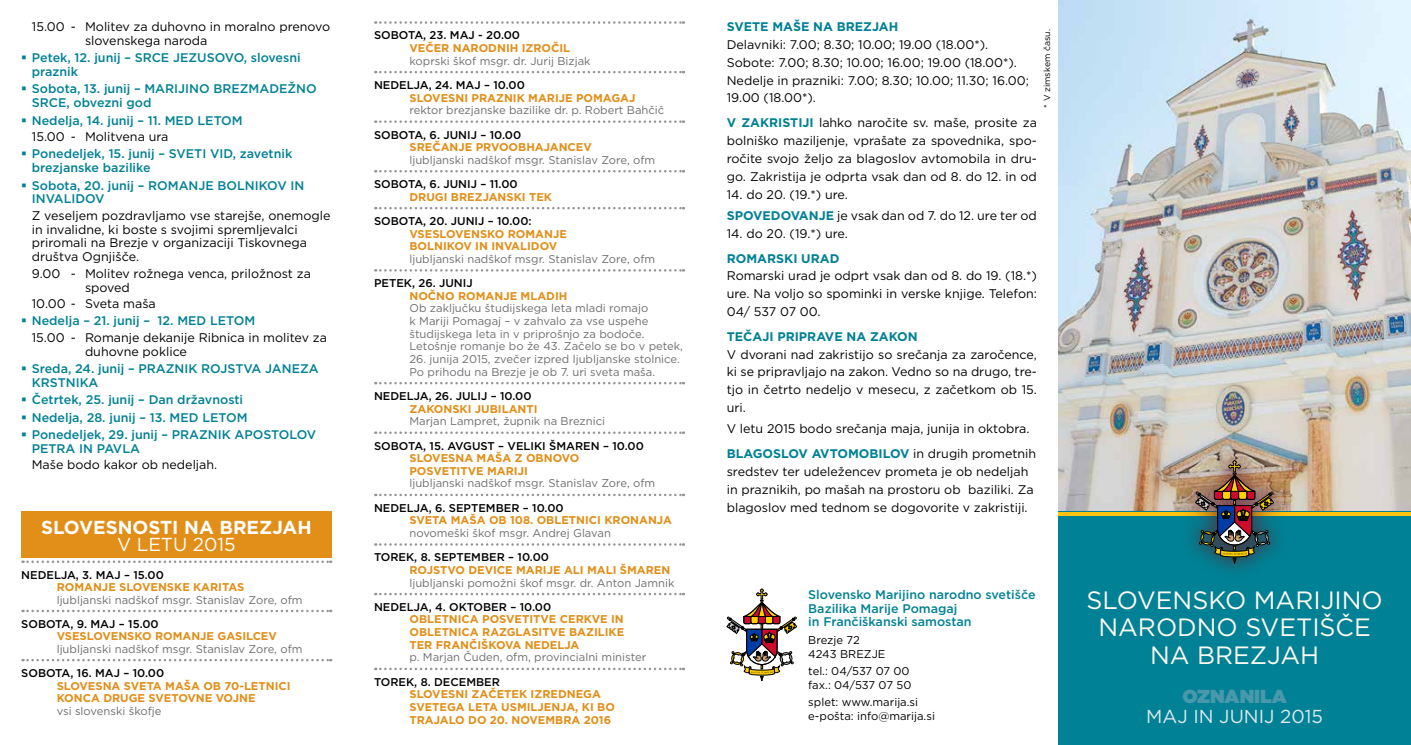
<style>
.page{position:relative;width:1411px;height:745px;background:#fff}
.page>*{position:absolute;margin:0;border:0;box-sizing:border-box;transform-origin:0 0}
.t1{font:25px/27.5px "Gotham BU";color:#fffaf0;text-align:center}
.t2{font:700 18.75px "Gotham BU";color:#fff}
.t3{font:18.75px "Gotham BU";color:#dfe9ed}
.t4{font:18.75px "Gotham BU";color:#fff}
.t5{font:900 18.75px "Gotham BU";color:#4a98ab}
.t6{font:12.5px/17.8px "Gotham BU";color:#000}
.t7{font:500 12.5px/13.8px "Gotham BU";color:#008195}
.t8{font:700 12.5px "Gotham BU";color:#008195}
.t9{font:11.25px/12.6px "Gotham BU";color:#6d6e71}
.t10{font:700 11.25px/12.6px "Gotham BU";color:#e18f19}
.t11{font:500 11.25px "Gotham BU";color:#000}
.t12{font:11.25px/13.8px "Gotham BU";color:#000}
.t13{font:8.75px "Gotham BU";color:#000}
.s1{font-weight:700;color:#008195}
</style>
<div class="page">
<img style="left:1058px;top:0;width:352px;height:511px">
<div style="left:21px;top:511px;width:310px;height:46px;background:#e18f19"></div>
<div style="left:1058px;top:511px;width:352px;height:233px;background:#008195"></div>
<svg style="left:1058px;top:512px;width:352px;height:3px"></svg>
<div style="left:1177px;top:442px;width:114px;height:138px;background:#5d1f2a;opacity:.75"></div>
<img style="left:1195px;top:460px;width:78px;height:103px">
<svg style="left:726px;top:588px;width:71px;height:92px"></svg>
<svg style="left:375px;top:21px;width:309px;height:3px"></svg>
<svg style="left:375px;top:71px;width:309px;height:2px"></svg>
<svg style="left:375px;top:120px;width:309px;height:3px"></svg>
<svg style="left:375px;top:170px;width:309px;height:2px"></svg>
<svg style="left:375px;top:207px;width:309px;height:2px"></svg>
<svg style="left:375px;top:269px;width:309px;height:2px"></svg>
<svg style="left:375px;top:382px;width:309px;height:2px"></svg>
<svg style="left:375px;top:431px;width:309px;height:2px"></svg>
<svg style="left:375px;top:493px;width:309px;height:3px"></svg>
<svg style="left:375px;top:543px;width:309px;height:2px"></svg>
<svg style="left:375px;top:592px;width:309px;height:3px"></svg>
<svg style="left:375px;top:667px;width:309px;height:2px"></svg>
<svg style="left:23px;top:560px;width:308px;height:2px"></svg>
<svg style="left:23px;top:609px;width:308px;height:2px"></svg>
<svg style="left:23px;top:659px;width:308px;height:2px"></svg>
<p class="t6" style="left:85px;top:20px;width:247px;line-height:13.8px;text-indent:-53px">15.00 - Molitev za duhovno in moralno prenovo slovenskega naroda</p>
<p class="t7" style="left:32px;top:51px;width:270px">Petek, 12. junij – SRCE JEZUSOVO, slovesni praznik</p>
<p class="t7" style="left:32px;top:82px;width:286px">Sobota, 13. junij – MARIJINO BREZMADEŽNO<br>SRCE, obvezni god</p>
<p class="t7" style="left:32px;top:113px;width:212px">Nedelja, 14. junij – 11. MED LETOM</p>
<p class="t6" style="left:32px;top:127px;width:138px">15.00 - Molitvena ura</p>
<p class="t7" style="left:32px;top:147px;width:262px">Ponedeljek, 15. junij – SVETI VID, zavetnik brezjanske bazilike</p>
<p class="t7" style="left:32px;top:178px;width:274px">Sobota, 20. junij – ROMANJE BOLNIKOV IN<br>INVALIDOV</p>
<p class="t6" style="left:32px;top:208px;width:300px;line-height:13.8px">Z veseljem pozdravljamo vse starejše, onemogle in invalidne, ki boste s svojimi spremljevalci priromali na Brezje v organizaciji Tiskovnega društva Ognjišče.</p>
<p class="t6" style="left:85px;top:266px;width:227px;line-height:13.8px;text-indent:-53px">9.00 - Molitev rožnega venca, priložnost za spoved</p>
<p class="t6" style="left:32px;top:294px;width:125px">10.00 - Sveta maša</p>
<p class="t7" style="left:32px;top:313px;width:225px">Nedelja – 21. junij – 12. MED LETOM</p>
<p class="t6" style="left:85px;top:330px;width:243px;line-height:13.8px;text-indent:-53px">15.00 - Romanje dekanije Ribnica in molitev za duhovne poklice</p>
<p class="t7" style="left:32px;top:361px;width:288px">Sreda, 24. junij – PRAZNIK ROJSTVA JANEZA<br>KRSTNIKA</p>
<p class="t7" style="left:32px;top:390px;width:286px;line-height:17.2px">Četrtek, 25. junij – Dan državnosti<br>Nedelja, 28. junij – 13. MED LETOM<br>Ponedeljek, 29. junij – PRAZNIK APOSTOLOV</p>
<p class="t7" style="left:32px;top:440px;width:110px">PETRA IN PAVLA</p>
<p class="t6" style="left:32px;top:455px;width:187px">Maše bodo kakor ob nedeljah.</p>
<h2 class="t2" style="left:41px;top:516px;width:272px">SLOVESNOSTI NA BREZJAH</h2>
<h2 class="t4" style="left:117px;top:533px;width:120px">V LETU 2015</h2>
<p class="t11" style="left:21px;top:568px;width:144px">NEDELJA, 3. MAJ – 15.00</p>
<p class="t10" style="left:57px;top:580px;width:189px">ROMANJE SLOVENSKE KARITAS</p>
<p class="t9" style="left:57px;top:592px;width:247px">ljubljanski nadškof msgr. Stanislav Zore, ofm</p>
<p class="t11" style="left:21px;top:617px;width:139px">SOBOTA, 9. MAJ – 15.00</p>
<p class="t10" style="left:57px;top:629px;width:222px">VSESLOVENSKO ROMANJE GASILCEV</p>
<p class="t9" style="left:57px;top:642px;width:247px">ljubljanski nadškof msgr. Stanislav Zore, ofm</p>
<p class="t11" style="left:21px;top:666px;width:144px">SOBOTA, 16. MAJ – 10.00</p>
<p class="t10" style="left:57px;top:678px;width:235px">SLOVESNA SVETA MAŠA OB 70-LETNICI<br>KONCA DRUGE SVETOVNE VOJNE</p>
<p class="t9" style="left:57px;top:703px;width:106px">vsi slovenski škofje</p>
<p class="t11" style="left:374px;top:29px;width:148px">SOBOTA, 23. MAJ - 20.00</p>
<p class="t10" style="left:409px;top:41px;width:162px">VEČER NARODNIH IZROČIL</p>
<p class="t9" style="left:409px;top:54px;width:183px">koprski škof msgr. dr. Jurij Bizjak</p>
<p class="t11" style="left:374px;top:78px;width:152px">NEDELJA, 24. MAJ – 10.00</p>
<p class="t10" style="left:409px;top:91px;width:227px">SLOVESNI PRAZNIK MARIJE POMAGAJ</p>
<p class="t9" style="left:409px;top:104px;width:256px">rektor brezjanske bazilike dr. p. Robert Bahčič</p>
<p class="t11" style="left:374px;top:128px;width:149px">SOBOTA, 6. JUNIJ – 10.00</p>
<p class="t10" style="left:409px;top:140px;width:184px">SREČANJE PRVOOBHAJANCEV</p>
<p class="t9" style="left:409px;top:153px;width:247px">ljubljanski nadškof msgr. Stanislav Zore, ofm</p>
<p class="t11" style="left:374px;top:177px;width:145px">SOBOTA, 6. JUNIJ – 11.00</p>
<p class="t10" style="left:409px;top:190px;width:144px">DRUGI BREZJANSKI TEK</p>
<p class="t11" style="left:374px;top:214px;width:159px">SOBOTA, 20. JUNIJ – 10.00:</p>
<p class="t10" style="left:409px;top:227px;width:159px">VSESLOVENSKO ROMANJE<br>BOLNIKOV IN INVALIDOV</p>
<p class="t9" style="left:409px;top:252px;width:247px">ljubljanski nadškof msgr. Stanislav Zore, ofm</p>
<p class="t11" style="left:374px;top:276px;width:100px">PETEK, 26. JUNIJ</p>
<p class="t10" style="left:409px;top:289px;width:159px">NOČNO ROMANJE MLADIH</p>
<p class="t9" style="left:409px;top:302px;width:275px">Ob zaključku študijskega leta mladi romajo<br>k Mariji Pomagaj – v zahvalo za vse uspehe študijskega leta in v priprošnjo za bodoče.<br>Letošnje romanje bo že 43. Začelo se bo v petek,</p>
<p class="t9" style="left:409px;top:352px;width:272px">26. junija 2015, zvečer izpred ljubljanske stolnice.<br>Po prihodu na Brezje je ob 7. uri sveta maša.</p>
<p class="t11" style="left:374px;top:389px;width:159px">NEDELJA, 26. JULIJ – 10.00</p>
<p class="t10" style="left:409px;top:402px;width:130px">ZAKONSKI JUBILANTI</p>
<p class="t9" style="left:409px;top:414px;width:197px">Marjan Lampret, župnik na Breznici</p>
<p class="t11" style="left:374px;top:439px;width:271px">SOBOTA, 15. AVGUST – VELIKI ŠMAREN – 10.00</p>
<p class="t10" style="left:409px;top:451px;width:9px">SLOVESNA</p>
<p class="t10" style="left:476px;top:451px;width:10px">MAŠA</p>
<p class="t10" style="left:514px;top:451px;width:21px">Z OBNOVO</p>
<p class="t10" style="left:409px;top:464px;width:9px">POSVETITVE</p>
<p class="t10" style="left:487px;top:464px;width:17px">MARIJI</p>
<p class="t9" style="left:409px;top:476px;width:247px">ljubljanski nadškof msgr. Stanislav Zore, ofm</p>
<p class="t11" style="left:374px;top:501px;width:191px">NEDELJA, 6. SEPTEMBER – 10.00</p>
<p class="t10" style="left:409px;top:513px;width:264px">SVETA MAŠA OB 108. OBLETNICI KRONANJA</p>
<p class="t9" style="left:409px;top:526px;width:203px">novomeški škof msgr. Andrej Glavan</p>
<p class="t11" style="left:374px;top:550px;width:176px">TOREK, 8. SEPTEMBER – 10.00</p>
<p class="t10" style="left:409px;top:563px;width:262px">ROJSTVO DEVICE MARIJE ALI MALI ŠMAREN</p>
<p class="t9" style="left:409px;top:575px;width:266px">ljubljanski pomožni škof msgr. dr. Anton Jamnik</p>
<p class="t11" style="left:374px;top:600px;width:179px">NEDELJA, 4. OKTOBER – 10.00</p>
<p class="t10" style="left:409px;top:612px;width:216px;text-align:justify">OBLETNICA POSVETITVE CERKVE IN OBLETNICA RAZGLASITVE BAZILIKE TER FRANČIŠKOVA NEDELJA</p>
<p class="t9" style="left:409px;top:650px;width:238px">p. Marjan Čuden, ofm, provincialni minister</p>
<p class="t11" style="left:374px;top:674px;width:127px">TOREK, 8. DECEMBER</p>
<p class="t10" style="left:409px;top:687px;width:207px">SLOVESNI ZAČETEK IZREDNEGA<br>SVETEGA LETA USMILJENJA, KI BO<br>TRAJALO DO 20. NOVEMBRA 2016</p>
<p class="t8" style="left:726px;top:20px;width:173px">SVETE MAŠE NA BREZJAH</p>
<p class="t6" style="left:726px;top:36px;width:304px">Delavniki: 7.00; 8.30; 10.00; 19.00 (18.00*).<br>Sobote: 7.00; 8.30; 10.00; 16.00; 19.00 (18.00*).<br>Nedelje in prazniki: 7.00; 8.30; 10.00; 11.30; 16.00; 19.00 (18.00*).</p>
<p class="t6" style="left:726px;top:114px;width:312px;text-align:justify"><span class="s1">V ZAKRISTIJI</span> lahko naročite sv. maše, prosite za bolniško maziljenje, vprašate za spovednika, spo&shy;ročite svojo željo za blagoslov avtomobila in dru&shy;go. Zakristija je odprta vsak dan od 8. do 12. in od</p>
<p class="t6" style="left:726px;top:183px;width:312px;line-height:21.4px">14. do 20. (19.*) ure.<br><span class="s1">SPOVEDOVANJE</span> je vsak dan od 7. do 12. ure ter od</p>
<p class="t6" style="left:726px;top:224px;width:123px">14. do 20. (19.*) ure.</p>
<p class="t8" style="left:726px;top:251px;width:114px">ROMARSKI URAD</p>
<p class="t6" style="left:726px;top:267px;width:312px;text-align:justify">Romarski urad je odprt vsak dan od 8. do 19. (18.*) ure. Na voljo so spominki in verske knjige. Telefon:<br>04/ 537 07 00.</p>
<p class="t8" style="left:726px;top:329px;width:192px">TEČAJI PRIPRAVE NA ZAKON</p>
<p class="t6" style="left:726px;top:345px;width:312px;text-align:justify">V dvorani nad zakristijo so srečanja za zaročence, ki se pripravljajo na zakon. Vedno so na drugo, tre&shy;tjo in četrto nedeljo v mesecu, z začetkom ob 15. uri.</p>
<p class="t6" style="left:726px;top:416px;width:311px;line-height:24.9px">V letu 2015 bodo srečanja maja, junija in oktobra.<br><span class="s1">BLAGOSLOV AVTOMOBILOV</span> in drugih prometnih</p>
<p class="t6" style="left:726px;top:462px;width:308px">sredstev ter udeležencev prometa je ob nedeljah in praznikih, po mašah na prostoru ob baziliki. Za blagoslov med tednom se dogovorite v zakristiji.</p>
<p class="t13" style="left:1042px;top:107px;width:80px;rotate:-90deg">* V zimskem času.</p>
<p class="t7" style="left:808px;top:587px;width:229px">Slovensko Marijino narodno svetišče<br>Bazilika Marije Pomagaj<br>in Frančiškanski samostan</p>
<p class="t12" style="left:808px;top:632px;width:79px">Brezje 72<br>4243 BREZJE</p>
<p class="t12" style="left:808px;top:663px;width:105px">tel.: 04/537 07 00 fax.: 04/537 07 50</p>
<p class="t12" style="left:808px;top:694px;width:128px">splet: www.marija.si e-pošta: info@marija.si</p>
<h1 class="t1" style="left:1086px;top:585px;width:298px">SLOVENSKO MARIJINO<br>NARODNO SVETIŠČE<br>NA BREZJAH</h1>
<h2 class="t5" style="left:1182px;top:684px;width:106px">OZNANILA</h2>
<h2 class="t3" style="left:1146px;top:705px;width:178px">MAJ IN JUNIJ 2015</h2>
</div>
